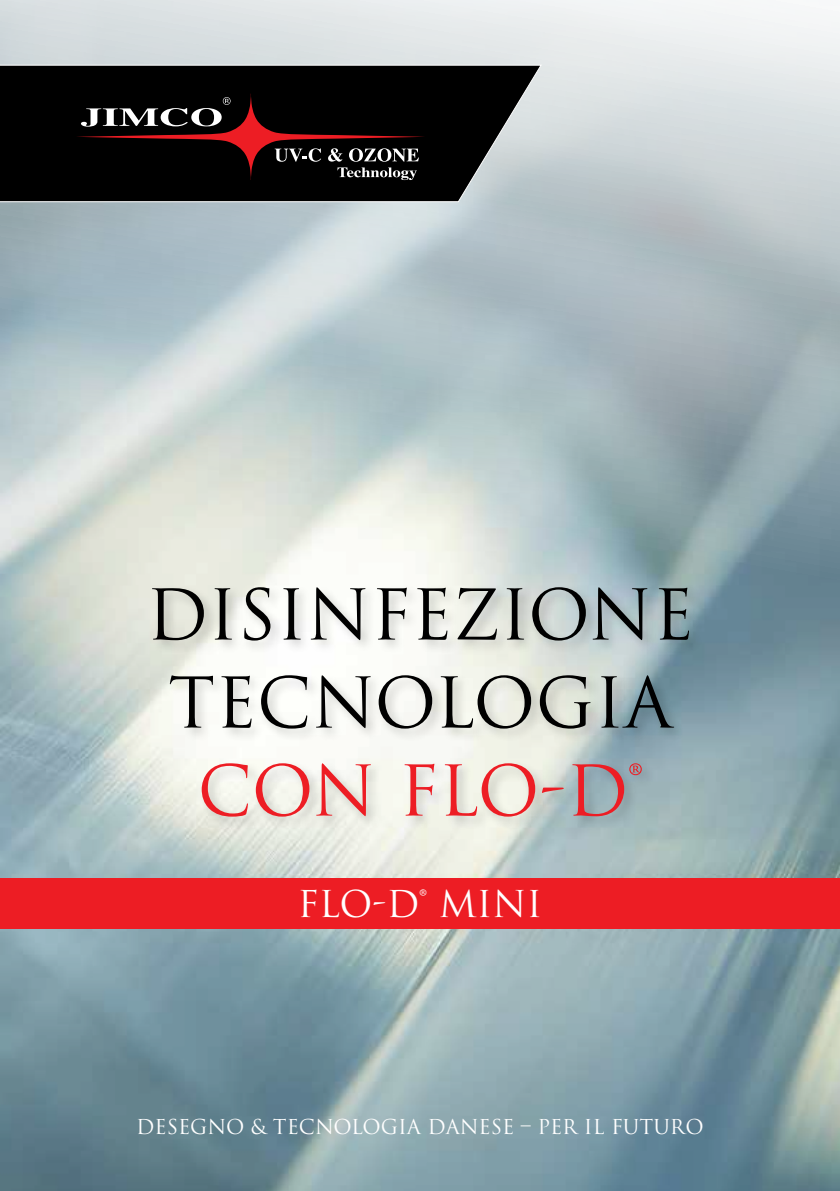
<style>
.page{position:relative;width:840px;height:1191px;background:#fff}
.page>*{position:absolute;margin:0;border:0;box-sizing:border-box;transform-origin:0 0}
.t1{font:68px/88px "Trajan Pro";color:#000;text-align:center}
.t2{font:68px "Trajan Pro";letter-spacing:-.015em;color:#ed1d24}
.t3{font:36px "Trajan Pro";color:#fff}
.t4{font:20px "Trajan Pro";color:#fff}
</style>
<div class="page">
<img style="left:0;top:0;width:839px;height:1191px">
<svg style="left:0;top:64px;width:542px;height:139px;background:#232525"></svg>
<svg style="left:76px;top:94px;width:349px;height:86px;background:#211112"></svg>
<div style="left:150px;top:584px;width:553px;height:247px;background:#000;opacity:.2"></div>
<div style="left:0;top:878px;width:839px;height:51px;background:#ed1d24"></div>
<h1 class="t1" style="left:146px;top:570px;width:549px">DISINFEZIONE<br>TECNOLOGIA</h1>
<h1 class="t2" style="left:197px;top:747px;width:446px">CON FLO-D®</h1>
<h2 class="t3" style="left:297px;top:881px;width:25px">flo</h2>
<h2 class="t3" style="left:372px;top:881px;width:125px">-d® Mini</h2>
<p class="t4" style="left:136px;top:1113px;width:568px">DESEGNO &amp; TECNOLOGIA DANESE – PER IL FUTURO</p>
</div>
